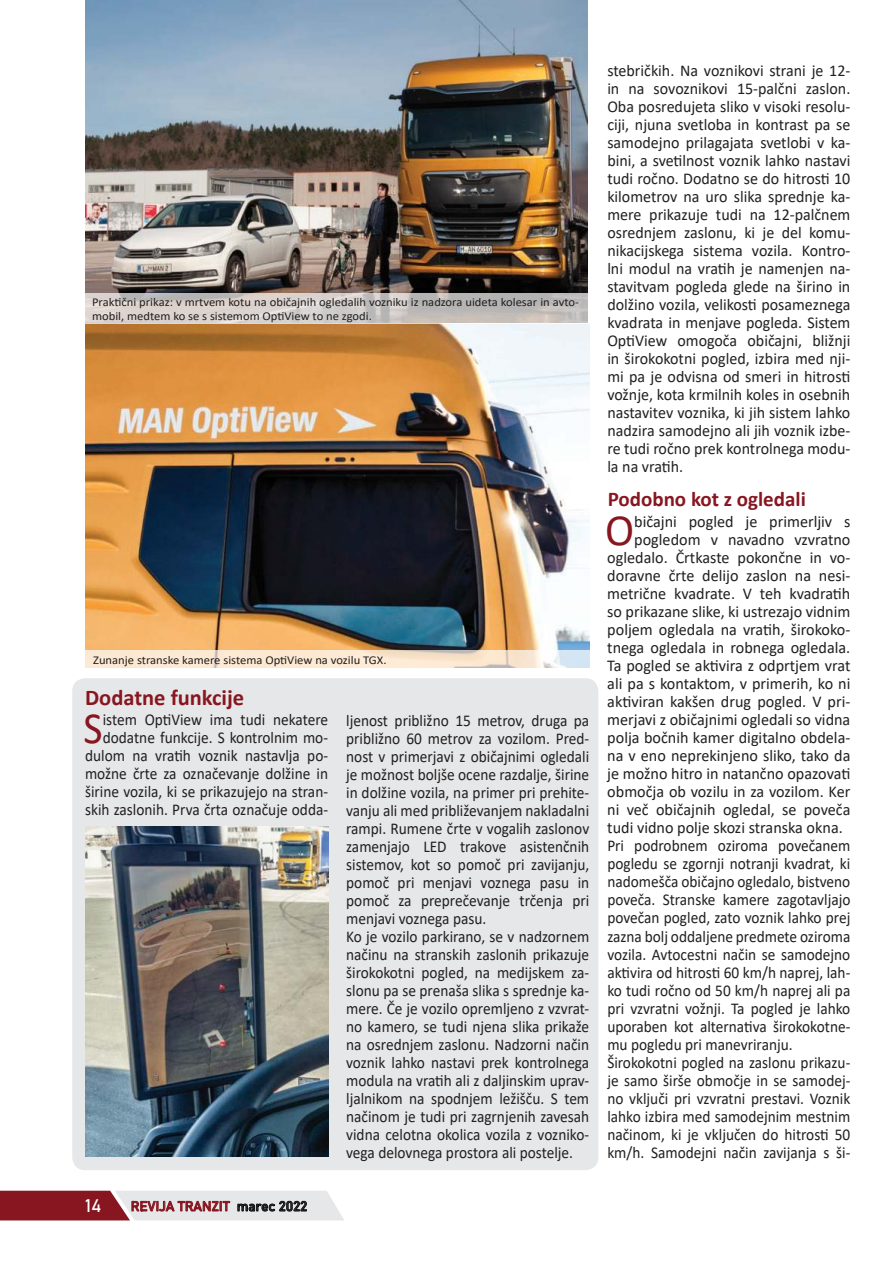
<style>
.page{position:relative;width:893px;height:1263px;background:#fff}
.page>*{position:absolute;margin:0;border:0;box-sizing:border-box;transform-origin:0 0}
.t1{font:44.85px "Calibri";color:#871620}
.t2{font:44.85px "Calibri";color:#871620;scale:.93 1}
.t3{font:700 22.5px "Calibri";color:#871620}
.t4{font:700 21px "Calibri";color:#871620}
.t5{font:18px "Bahnschrift";color:#fff}
.t6{font:16.5px/18px "Calibri";color:#221f1f;text-align:right;scale:.93 1}
.t7{font:16.5px/18px "Calibri";color:#221f1f;text-align:justify}
.t8{font:13.5px "Bahnschrift";color:#871620}
.t9{font:12px/13.5px "Calibri";color:#221f1f;scale:1.05 1}
.s1{color:#221f1f}
</style>
<div class="page">
<svg style="left:0;top:1191px;width:344px;height:29px;background:#b88a8f"></svg>
<img style="left:85px;top:0;width:502px;height:294px">
<img style="left:85px;top:324px;width:504px;height:326px">
<div style="left:72px;top:678px;width:526px;height:492px;background:#e6e7e8;border-radius:13px"></div>
<img style="left:85px;top:826px;width:243px;height:331px">
<svg style="left:85px;top:650px;width:505px;height:18px;background:#f6e6d3"></svg>
<svg style="left:85px;top:294px;width:503px;height:30px;background:#cdc8c4"></svg>
<p class="t9" style="left:92px;top:295px;width:465px">Praktični prikaz: v mrtvem kotu na običajnih ogledalih vozniku iz nadzora uideta kolesar in avto&shy;mobil, medtem ko se s sistemom OptiView to ne zgodi.</p>
<p class="t9" style="left:93px;top:653px;width:281px">Zunanje stranske kamere sistema OptiView na vozilu TGX.</p>
<h2 class="t3" style="left:85px;top:681px;width:161px">Dodatne funkcije</h2>
<h1 class="t2" style="left:84px;top:706px;width:22px">S</h1>
<p class="t6" style="left:85px;top:710px;width:263px">istem OptiView ima tudi nekatere dodatne funkcije. S kontrolnim mo&shy;dulom na vratih voznik nastavlja po&shy;možne črte za označevanje dolžine in širine vozila, ki se prikazujejo na stran&shy;skih zaslonih. Prva črta označuje odda-</p>
<p class="t6" style="left:346px;top:711px;width:263px;text-align:left">ljenost približno 15 metrov, druga pa približno 60 metrov za vozilom. Pred&shy;nost v primerjavi z običajnimi ogledali je možnost boljše ocene razdalje, širine in dolžine vozila, na primer pri prehite&shy;vanju ali med približevanjem nakladalni rampi. Rumene črte v vogalih zaslonov zamenjajo LED trakove asistenčnih sistemov, kot so pomoč pri zavijanju, pomoč pri menjavi voznega pasu in pomoč za preprečevanje trčenja pri menjavi voznega pasu.<br>Ko je vozilo parkirano, se v nadzornem načinu na stranskih zaslonih prikazuje širokokotni pogled, na medijskem za&shy;slonu pa se prenaša slika s sprednje ka&shy;mere. Če je vozilo opremljeno z vzvrat&shy;no kamero, se tudi njena slika prikaže na osrednjem zaslonu. Nadzorni način voznik lahko nastavi prek kontrolnega modula na vratih ali z daljinskim uprav&shy;ljalnikom na spodnjem ležišču. S tem načinom je tudi pri zagrnjenih zavesah vidna celotna okolica vozila z vozniko&shy;vega delovnega prostora ali postelje.</p>
<p class="t5" style="left:85px;top:1195px;width:18px">14</p>
<p class="t8" style="left:131px;top:1198px;width:178px">REVIJA TRANZIT <span class="s1">marec 2022</span></p>
<p class="t7" style="left:607px;top:61px;width:245px">stebričkih. Na voznikovi strani je 12- in na sovoznikovi 15-palčni zaslon.<br>Oba posredujeta sliko v visoki resolu&shy;ciji, njuna svetloba in kontrast pa se samodejno prilagajata svetlobi v ka&shy;bini, a svetilnost voznik lahko nastavi tudi ročno. Dodatno se do hitrosti 10 kilometrov na uro slika sprednje ka&shy;mere prikazuje tudi na 12-palčnem osrednjem zaslonu, ki je del komu&shy;nikacijskega sistema vozila. Kontro&shy;lni modul na vratih je namenjen na&shy;stavitvam pogleda glede na širino in dolžino vozila, velikosti posameznega kvadrata in menjave pogleda. Sistem OptiView omogoča običajni, bližnji in širokokotni pogled, izbira med nji&shy;mi pa je odvisna od smeri in hitrosti vožnje, kota krmilnih koles in osebnih nastavitev voznika, ki jih sistem lahko nadzira samodejno ali jih voznik izbe&shy;re tudi ročno prek kontrolnega modu&shy;la na vratih.</p>
<p class="t4" style="left:608px;top:484px;width:200px">Podobno kot z ogledali</p>
<h1 class="t1" style="left:605px;top:499px;width:31px">O</h1>
<p class="t7" style="left:634px;top:512px;width:218px">bičajni pogled je primerljiv s</p>
<p class="t7" style="left:634px;top:530px;width:218px">pogledom v navadno vzvratno</p>
<p class="t7" style="left:607px;top:548px;width:245px">ogledalo. Črtkaste pokončne in vo-</p>
<p class="t7" style="left:607px;top:566px;width:245px">doravne črte delijo zaslon na nesi-</p>
<p class="t7" style="left:607px;top:584px;width:245px">metrične kvadrate. V teh kvadratih</p>
<p class="t7" style="left:607px;top:603px;width:245px">so prikazane slike, ki ustrezajo vidnim</p>
<p class="t7" style="left:607px;top:620px;width:245px">poljem ogledala na vratih, širokoko-</p>
<p class="t7" style="left:607px;top:638px;width:245px">tnega ogledala in robnega ogledala.</p>
<p class="t7" style="left:607px;top:656px;width:245px">Ta pogled se aktivira z odprtjem vrat</p>
<p class="t7" style="left:607px;top:675px;width:245px">ali pa s kontaktom, v primerih, ko ni</p>
<p class="t7" style="left:607px;top:692px;width:245px">aktiviran kakšen drug pogled. V pri-</p>
<p class="t7" style="left:607px;top:710px;width:245px">merjavi z običajnimi ogledali so vidna</p>
<p class="t7" style="left:607px;top:728px;width:245px">polja bočnih kamer digitalno obdela-</p>
<p class="t7" style="left:607px;top:747px;width:245px">na v eno neprekinjeno sliko, tako da</p>
<p class="t7" style="left:607px;top:764px;width:245px">je možno hitro in natančno opazovati</p>
<p class="t7" style="left:607px;top:782px;width:245px">območja ob vozilu in za vozilom. Ker</p>
<p class="t7" style="left:607px;top:800px;width:245px">ni več običajnih ogledal, se poveča</p>
<p class="t7" style="left:607px;top:819px;width:237px">tudi vidno polje skozi stranska okna.</p>
<p class="t6" style="left:607px;top:836px;width:263px">Pri podrobnem oziroma povečanem</p>
<p class="t6" style="left:607px;top:854px;width:263px">pogledu se zgornji notranji kvadrat, ki</p>
<p class="t6" style="left:607px;top:872px;width:263px">nadomešča običajno ogledalo, bistveno</p>
<p class="t6" style="left:607px;top:890px;width:263px">poveča. Stranske kamere zagotavljajo</p>
<p class="t6" style="left:607px;top:908px;width:263px">povečan pogled, zato voznik lahko prej</p>
<p class="t6" style="left:607px;top:927px;width:263px">zazna bolj oddaljene predmete oziroma</p>
<p class="t6" style="left:607px;top:944px;width:263px">vozila. Avtocestni način se samodejno</p>
<p class="t6" style="left:607px;top:962px;width:263px">aktivira od hitrosti 60 km/h naprej, lah-</p>
<p class="t6" style="left:607px;top:980px;width:263px">ko tudi ročno od 50 km/h naprej ali pa</p>
<p class="t6" style="left:607px;top:998px;width:263px">pri vzvratni vožnji. Ta pogled je lahko</p>
<p class="t6" style="left:607px;top:1016px;width:263px">uporaben kot alternativa širokokotne-</p>
<p class="t6" style="left:607px;top:1034px;width:201px">mu pogledu pri manevriranju.</p>
<p class="t6" style="left:607px;top:1052px;width:263px">Širokokotni pogled na zaslonu prikazu-</p>
<p class="t6" style="left:607px;top:1070px;width:263px">je samo širše območje in se samodej-</p>
<p class="t6" style="left:607px;top:1088px;width:263px">no vključi pri vzvratni prestavi. Voznik</p>
<p class="t6" style="left:607px;top:1107px;width:263px">lahko izbira med samodejnim mestnim</p>
<p class="t6" style="left:607px;top:1124px;width:263px">načinom, ki je vključen do hitrosti 50</p>
<p class="t6" style="left:607px;top:1142px;width:263px">km/h. Samodejni način zavijanja s ši-</p>
</div>
